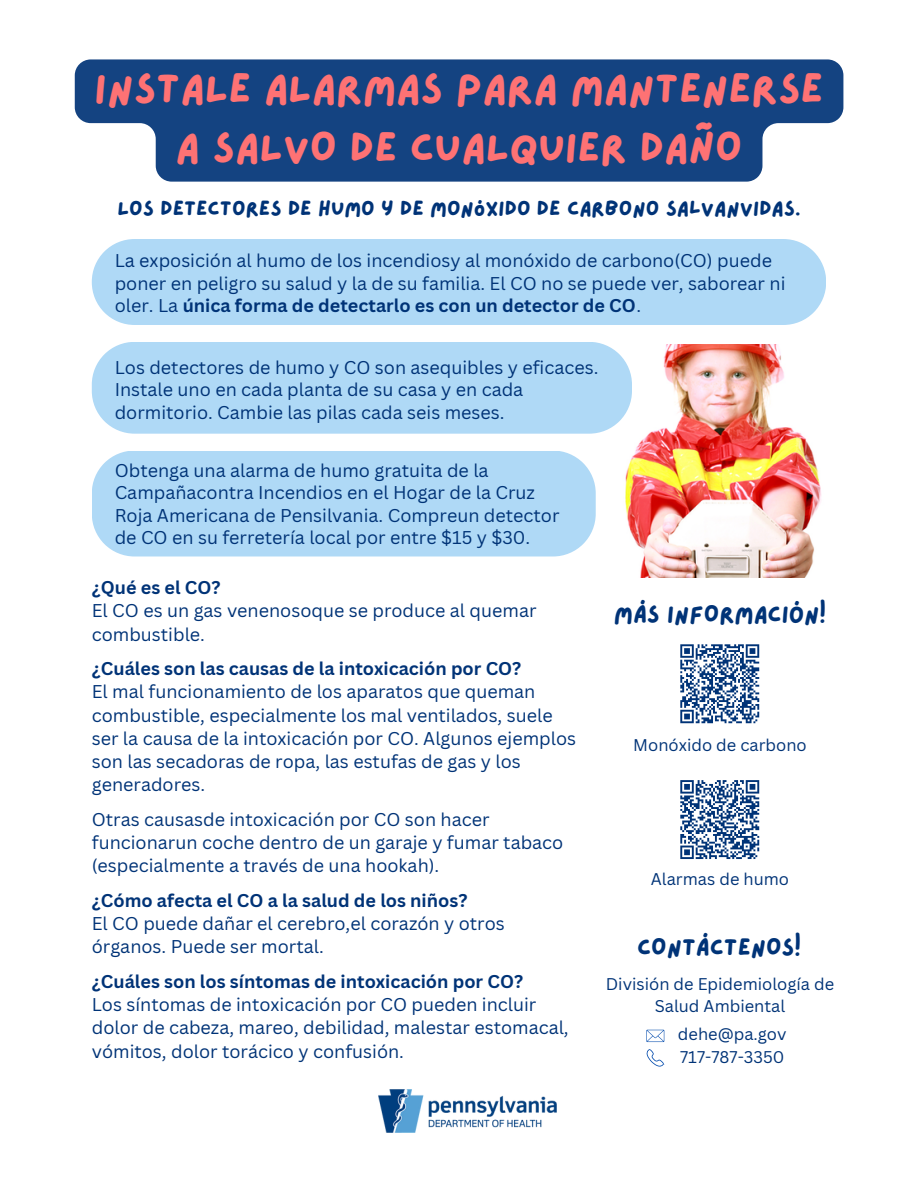
<style>
.page{position:relative;width:918px;height:1188px;background:#fff}
.page>*{position:absolute;margin:0;border:0;box-sizing:border-box;transform-origin:0 0}
.t1{font:42px/58.5px "Lazydog";color:#fe7274;text-align:center}
.t2{font:24px "Lazydog";color:#037}
.t3{font:21px "Lazydog";color:#037}
.t4{font:18px/23.2px "Canva Sans";color:#037}
.t5{font:700 18px "Canva Sans";color:#037}
.t6{font:16.5px/21.3px "Canva Sans";color:#037;text-align:center}
.s1{font-weight:700}
</style>
<div class="page">
<div style="left:92px;top:239px;width:734px;height:86px;background:#afd9f6"></div>
<img style="left:625px;top:344px;width:197px;height:233px">
<div style="left:92px;top:342px;width:540px;height:92px;background:#afd9f6"></div>
<div style="left:92px;top:451px;width:504px;height:106px;background:#afd9f6"></div>
<img style="left:378px;top:1089px;width:179px;height:44px">
<svg style="left:646px;top:1030px;width:18px;height:12px"></svg>
<svg style="left:647px;top:1049px;width:17px;height:18px"></svg>
<svg style="left:680px;top:644px;width:80px;height:80px"></svg>
<svg style="left:680px;top:780px;width:80px;height:79px"></svg>
<svg style="left:75px;top:59px;width:768px;height:123px;fill:#144381"></svg>
<p class="t1" style="left:95px;top:61px;width:730px">INSTALE ALARMAS PARA MANTENERSE<br>A SALVO DE CUALQUIER DAÑO</p>
<p class="t3" style="left:117px;top:198px;width:685px">LOS DETECTORES DE HUMO Y DE MONÓXIDO DE CARBONO SALVANVIDAS.</p>
<p class="t4" style="left:115px;top:249px;width:672px;line-height:22.5px">La exposición al humo de los incendiosy al monóxido de carbono(CO) puede poner en peligro su salud y la de su familia. El CO no se puede ver, saborear ni oler. La <span class="s1">única forma de detectarlo es con un detector de CO</span>.</p>
<p class="t4" style="left:115px;top:355px;width:485px;line-height:22.5px">Los detectores de humo y CO son asequibles y eficaces.<br>Instale uno en cada planta de su casa y en cada dormitorio. Cambie las pilas cada seis meses.</p>
<p class="t4" style="left:115px;top:458px;width:446px;line-height:22.5px">Obtenga una alarma de humo gratuita de la Campañacontra Incendios en el Hogar de la Cruz Roja Americana de Pensilvania. Compreun detector de CO en su ferretería local por entre $15 y $30.</p>
<p class="t5" style="left:92px;top:575px;width:130px">¿Qué es el CO?</p>
<p class="t4" style="left:92px;top:599px;width:446px">El CO es un gas venenosoque se produce al quemar combustible.</p>
<p class="t5" style="left:92px;top:656px;width:431px">¿Cuáles son las causas de la intoxicación por CO?</p>
<p class="t4" style="left:92px;top:680px;width:486px">El mal funcionamiento de los aparatos que queman combustible, especialmente los mal ventilados, suele ser la causa de la intoxicación por CO. Algunos ejemplos son las secadoras de ropa, las estufas de gas y los generadores.</p>
<p class="t4" style="left:92px;top:807px;width:473px">Otras causasde intoxicación por CO son hacer funcionarun coche dentro de un garaje y fumar tabaco (especialmente a través de una hookah).</p>
<p class="t5" style="left:92px;top:888px;width:377px">¿Cómo afecta el CO a la salud de los niños?</p>
<p class="t4" style="left:92px;top:911px;width:415px">El CO puede dañar el cerebro,el corazón y otros órganos. Puede ser mortal.</p>
<p class="t5" style="left:92px;top:969px;width:433px">¿Cuáles son los síntomas de intoxicación por CO?</p>
<p class="t4" style="left:92px;top:992px;width:478px">Los síntomas de intoxicación por CO pueden incluir dolor de cabeza, mareo, debilidad, malestar estomacal, vómitos, dolor torácico y confusión.</p>
<p class="t2" style="left:614px;top:603px;width:214px">MÁS INFORMACIÓN!</p>
<p class="t6" style="left:633px;top:734px;width:175px">Monóxido de carbono</p>
<p class="t6" style="left:651px;top:868px;width:140px">Alarmas de humo</p>
<p class="t2" style="left:637px;top:936px;width:165px">CONTÁCTENOS!</p>
<p class="t6" style="left:606px;top:973px;width:230px">División de Epidemiología de<br>Salud Ambiental</p>
<p class="t6" style="left:678px;top:1023px;width:110px">dehe@pa.gov</p>
<p class="t6" style="left:680px;top:1046px;width:106px">717-787-3350</p>
</div>
